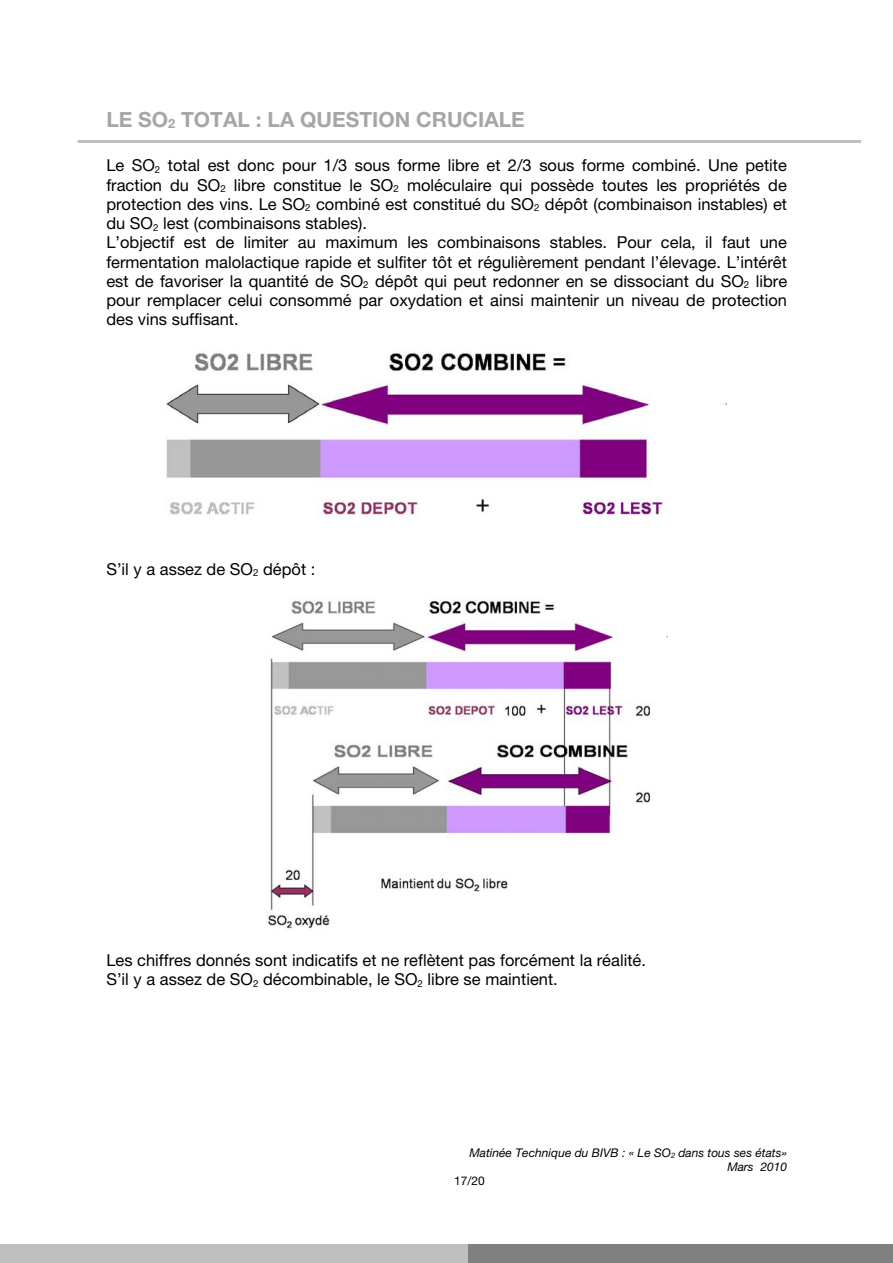
<style>
.page{position:relative;width:893px;height:1263px;background:#fff}
.page>*{position:absolute;margin:0;border:0;box-sizing:border-box;transform-origin:0 0}
.t1{font:700 21px "Helvetica Neue LT Std";color:#a6a6a6}
.t2{font:16.5px/19.2px "Helvetica Neue LT Std";color:#000}
.t3{font:italic 12px/14.1px "Helvetica Neue LT Std";color:#000;text-align:right}
.t4{font:12px "Helvetica Neue LT Std";color:#000}
.s1{font-size:12.75px}
.s2{font-size:7.5px}
</style>
<div class="page">
<div style="left:0;top:1244px;width:468px;height:19px;background:#bfbfbf"></div>
<div style="left:468px;top:1244px;width:424px;height:19px;background:#808080"></div>
<img style="left:167px;top:353px;width:559px;height:168px">
<img style="left:268px;top:600px;width:399px;height:329px">
<hr style="left:78px;top:140px;width:783px;height:3px;background:#bfbfbf">
<p class="t1" style="left:106px;top:112px;width:420px">LE SO<span class="s1">2</span> TOTAL : LA QUESTION CRUCIALE</p>
<p class="t2" style="left:106px;top:158px;width:682px">Le SO<sub>2</sub> total est donc pour 1/3 sous forme libre et 2/3 sous forme combiné. Une petite fraction du SO<sub>2</sub> libre constitue le SO<sub>2</sub> moléculaire qui possède toutes les propriétés de protection des vins. Le SO<sub>2</sub> combiné est constitué du SO<sub>2</sub> dépôt (combinaison instables) et du SO<sub>2</sub> lest (combinaisons stables).<br>L’objectif est de limiter au maximum les combinaisons stables. Pour cela, il faut une fermentation malolactique rapide et sulfiter tôt et régulièrement pendant l’élevage. L’intérêt est de favoriser la quantité de SO<sub>2</sub> dépôt qui peut redonner en se dissociant du SO<sub>2</sub> libre pour remplacer celui consommé par oxydation et ainsi maintenir un niveau de protection des vins suffisant.</p>
<p class="t2" style="left:106px;top:561px;width:210px">S’il y a assez de SO<sub>2</sub> dépôt :</p>
<p class="t2" style="left:106px;top:952px;width:541px">Les chiffres donnés sont indicatifs et ne reflètent pas forcément la réalité.<br>S’il y a assez de SO<sub>2</sub> décombinable, le SO<sub>2</sub> libre se maintient.</p>
<p class="t3" style="left:469px;top:1147px;width:319px">Matinée Technique du BIVB : « Le SO<span class="s2">2</span> dans tous ses états»<br>Mars 2010</p>
<p class="t4" style="left:454px;top:1176px;width:32px">17/20</p>
</div>
